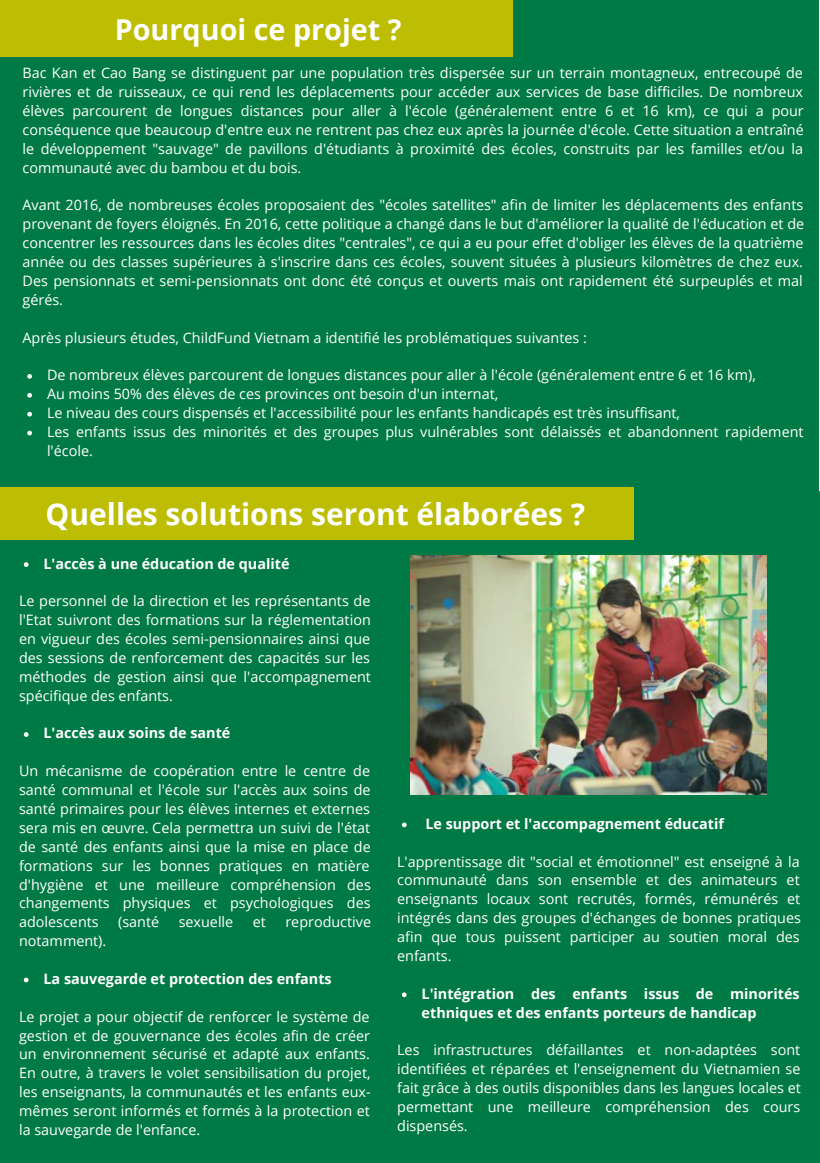
<style>
.page{position:relative;width:820px;height:1163px;background:#fff}
.page>*{position:absolute;margin:0;border:0;box-sizing:border-box;transform-origin:0 0}
.t1{font:700 30px "Open Sans";color:#fff}
.t2{font:700 28.75px "Open Sans";color:#fff}
.t3{font:14.38px/18.9px "Open Sans";color:#fff;text-align:justify}
.t4{font:700 14.38px/18.9px "Open Sans";color:#fff}
</style>
<div class="page">
<div style="left:0;top:0;width:818px;height:517px;background:#007a45"></div>
<div style="left:0;top:0;width:512px;height:56px;background:#bdbd03"></div>
<div style="left:0;top:491px;width:819px;height:671px;background:#007a45"></div>
<div style="left:0;top:487px;width:633px;height:53px;background:#bdbd03"></div>
<svg style="left:27px;top:374px;width:5px;height:5px"></svg>
<svg style="left:27px;top:393px;width:5px;height:4px"></svg>
<svg style="left:27px;top:412px;width:5px;height:4px"></svg>
<svg style="left:27px;top:430px;width:5px;height:5px"></svg>
<svg style="left:24px;top:562px;width:5px;height:5px"></svg>
<svg style="left:24px;top:732px;width:5px;height:5px"></svg>
<svg style="left:24px;top:977px;width:5px;height:5px"></svg>
<svg style="left:402px;top:822px;width:4px;height:5px"></svg>
<svg style="left:402px;top:992px;width:4px;height:5px"></svg>
<img style="left:410px;top:556px;width:356px;height:238px">
<h2 class="t2" style="left:115px;top:9px;width:288px">Pourquoi ce projet ?</h2>
<p class="t3" style="left:23px;top:63px;width:782px">Bac Kan et Cao Bang se distinguent par une population très dispersée sur un terrain montagneux, entrecoupé de rivières et de ruisseaux, ce qui rend les déplacements pour accéder aux services de base difficiles. De nombreux élèves parcourent de longues distances pour aller à l'école (généralement entre 6 et 16 km), ce qui a pour conséquence que beaucoup d'entre eux ne rentrent pas chez eux après la journée d'école. Cette situation a entraîné le développement "sauvage" de pavillons d'étudiants à proximité des écoles, construits par les familles et/ou la communauté avec du bambou et du bois.</p>
<p class="t3" style="left:23px;top:195px;width:783px">Avant 2016, de nombreuses écoles proposaient des "écoles satellites" afin de limiter les déplacements des enfants provenant de foyers éloignés. En 2016, cette politique a changé dans le but d'améliorer la qualité de l'éducation et de concentrer les ressources dans les écoles dites "centrales", ce qui a eu pour effet d'obliger les élèves de la quatrième année ou des classes supérieures à s'inscrire dans ces écoles, souvent situées à plusieurs kilomètres de chez eux.<br>Des pensionnats et semi-pensionnats ont donc été conçus et ouverts mais ont rapidement été surpeuplés et mal gérés.</p>
<p class="t3" style="left:23px;top:327px;width:565px">Après plusieurs études, ChildFund Vietnam a identifié les problématiques suivantes :</p>
<p class="t3" style="left:47px;top:365px;width:758px;text-align:left">De nombreux élèves parcourent de longues distances pour aller à l'école (généralement entre 6 et 16 km),<br>Au moins 50% des élèves de ces provinces ont besoin d'un internat,<br>Le niveau des cours dispensés et l'accessibilité pour les enfants handicapés est très insuffisant,<br>Les enfants issus des minorités et des groupes plus vulnérables sont délaissés et abandonnent rapidement l'école.</p>
<h1 class="t1" style="left:46px;top:493px;width:541px">Quelles solutions seront élaborées ?</h1>
<p class="t4" style="left:44px;top:553px;width:247px">L'accès à une éducation de qualité</p>
<p class="t3" style="left:19px;top:591px;width:353px">Le personnel de la direction et les représentants de l'Etat suivront des formations sur la réglementation en vigueur des écoles semi-pensionnaires ainsi que des sessions de renforcement des capacités sur les méthodes de gestion ainsi que l'accompagnement spécifique des enfants.</p>
<p class="t4" style="left:44px;top:723px;width:188px">L'accès aux soins de santé</p>
<p class="t3" style="left:19px;top:761px;width:353px">Un mécanisme de coopération entre le centre de santé communal et l'école sur l'accès aux soins de santé primaires pour les élèves internes et externes sera mis en œuvre. Cela permettra un suivi de l'état de santé des enfants ainsi que la mise en place de formations sur les bonnes pratiques en matière d'hygiène et une meilleure compréhension des changements physiques et psychologiques des adolescents</p>
<p class="t3" style="left:118px;top:912px;width:43px">(santé</p>
<p class="t3" style="left:179px;top:912px;width:56px">sexuelle</p>
<p class="t3" style="left:253px;top:912px;width:15px">et</p>
<p class="t3" style="left:285px;top:912px;width:87px">reproductive</p>
<p class="t3" style="left:19px;top:931px;width:89px">notamment).</p>
<p class="t4" style="left:44px;top:969px;width:289px">La sauvegarde et protection des enfants</p>
<p class="t3" style="left:19px;top:1006px;width:353px">Le projet a pour objectif de renforcer le système de gestion et de gouvernance des écoles afin de créer un environnement sécurisé et adapté aux enfants.<br>En outre, à travers le volet sensibilisation du projet, les enseignants, la communautés et les enfants eux&shy;mêmes seront informés et formés à la protection et la sauvegarde de l'enfance.</p>
<p class="t4" style="left:425px;top:813px;width:300px">Le support et l'accompagnement éducatif</p>
<p class="t3" style="left:397px;top:851px;width:405px">L'apprentissage dit "social et émotionnel" est enseigné à la communauté dans son ensemble et des animateurs et enseignants locaux sont recrutés, formés, rémunérés et intégrés dans des groupes d'échanges de bonnes pratiques afin que tous puissent participer au soutien moral des enfants.</p>
<p class="t4" style="left:421px;top:983px;width:379px">L'intégration des enfants issus de minorités ethniques et des enfants porteurs de handicap</p>
<p class="t3" style="left:397px;top:1040px;width:405px">Les infrastructures défaillantes et non-adaptées sont identifiées et réparées et l'enseignement du Vietnamien se fait grâce à des outils disponibles dans les langues locales et permettant une meilleure compréhension des cours dispensés.</p>
</div>
